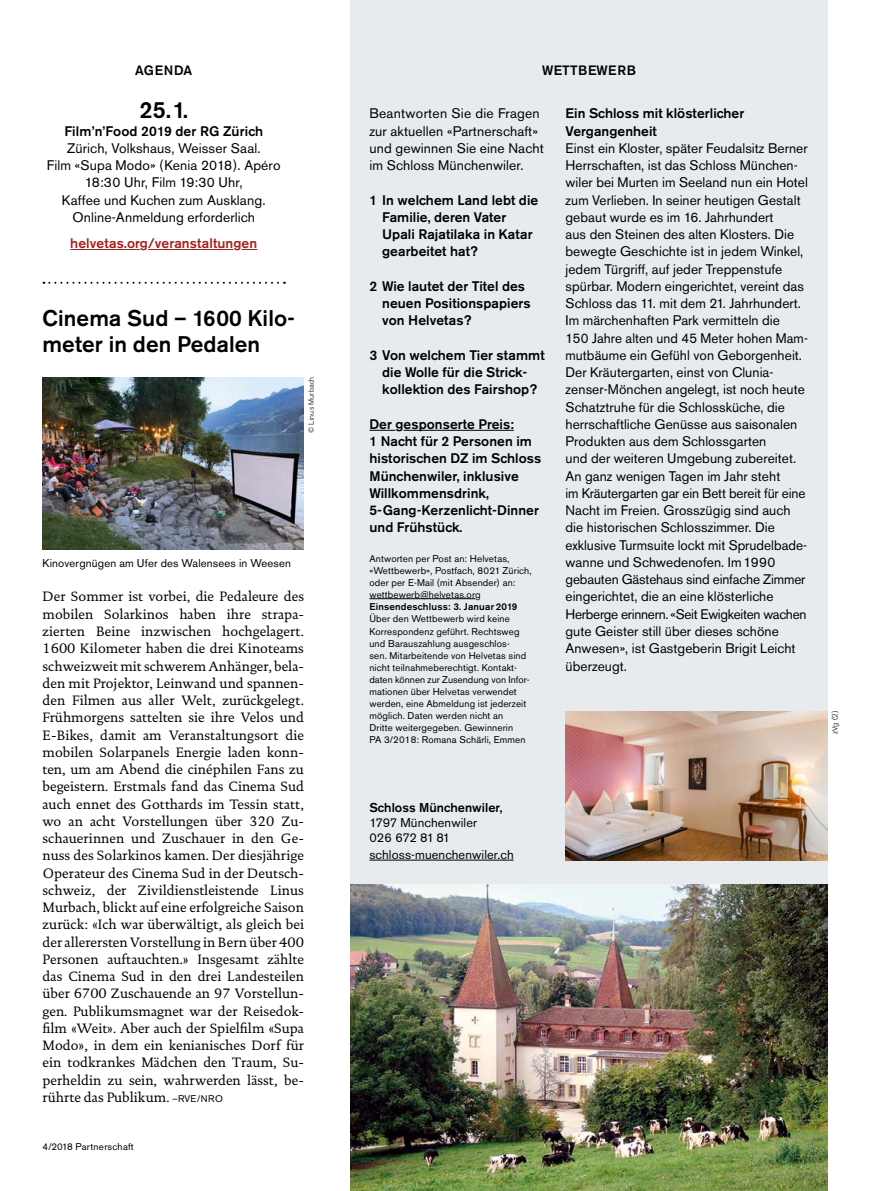
<style>
.page{position:relative;width:893px;height:1191px;background:#fff}
.page>*{position:absolute;margin:0;border:0;box-sizing:border-box;transform-origin:0 0}
.t1{font:500 23.25px "Akzidenz Grotesk BE";color:#000}
.t2{font:500 22.5px/25.8px "Akzidenz Grotesk BE";letter-spacing:.005em;color:#000}
.t3{font:13.8px/17.2px "Akzidenz Grotesk BE";letter-spacing:.005em;color:#000}
.t4{font:13.8px/17.2px "DTL Documenta TOT";color:#000;text-align:justify}
.t5{font:500 13.8px/17.2px "Akzidenz Grotesk BE";letter-spacing:.005em;color:#000}
.t6{font:500 13.8px "Akzidenz Grotesk BE";letter-spacing:.01em;color:#a4201e}
.t7{font:500 13.5px "Akzidenz Grotesk BE";letter-spacing:.03em;color:#000}
.t8{font:12.75px/15px "Akzidenz Grotesk BE";letter-spacing:.01em;color:#000}
.t9{font:500 12.75px "Akzidenz Grotesk BE";letter-spacing:.005em;color:#000}
.t10{font:11.25px "Akzidenz Grotesk BE";letter-spacing:.015em;color:#000}
.t11{font:9.75px/12px "Akzidenz Grotesk BE";letter-spacing:.015em;color:#000}
.t12{font:500 9.75px "Akzidenz Grotesk BE";letter-spacing:.02em;color:#000}
.t13{font:300 7.5px "Akzidenz Grotesk BE";letter-spacing:.02em;color:#000}
.s1{font-family:"Akzidenz Grotesk BE";font-size:9.6px}
</style>
<div class="page">
<div style="left:350px;top:0;width:478px;height:1191px;background:#e8ebed"></div>
<svg style="left:369px;top:430px;width:26px;height:1px"></svg>
<hr style="left:404px;top:430px;width:110px;height:1px;background:#000">
<hr style="left:369px;top:598px;width:106px;height:1px;background:#000">
<hr style="left:369px;top:859px;width:145px;height:1px;background:#000">
<img style="left:350px;top:884px;width:478px;height:307px">
<img style="left:566px;top:711px;width:262px;height:149px">
<svg style="left:43px;top:282px;width:242px;height:2px"></svg>
<img style="left:42px;top:377px;width:262px;height:173px">
<hr style="left:70px;top:249px;width:70px;height:1px;background:#a4201e">
<hr style="left:148px;top:249px;width:85px;height:1px;background:#a4201e">
<svg style="left:242px;top:249px;width:15px;height:1px"></svg>
<p class="t7" style="left:135px;top:62px;width:58px">AGENDA</p>
<h1 class="t1" style="left:140px;top:96px;width:50px">25. 1.</h1>
<p class="t5" style="left:64px;top:122px;width:200px">Film’n’Food 2019 der RG Zürich</p>
<p class="t3" style="left:47px;top:139px;width:235px;text-align:center">Zürich, Volkshaus, Weisser Saal.<br>Film «Supa Modo» (Kenia 2018). Apéro<br>18:30 Uhr, Film 19:30 Uhr,<br>Kaffee und Kuchen zum Ausklang.<br>Online-Anmeldung erforderlich</p>
<p class="t6" style="left:70px;top:235px;width:188px">helvetas.org/veranstaltungen</p>
<h2 class="t2" style="left:43px;top:305px;width:254px">Cinema Sud – 1600 Kilo&shy;meter in den Pedalen</h2>
<p class="t13" style="left:307px;top:433px;width:58px;rotate:-90deg">© Linus Murbach</p>
<p class="t10" style="left:43px;top:556px;width:250px">Kinovergnügen am Ufer des Walensees in Weesen</p>
<p class="t4" style="left:43px;top:588px;width:263px">Der Sommer ist vorbei, die Pedaleure des mobilen Solarkinos haben ihre strapa&shy;zierten Beine inzwischen hochgelagert.<br>1600 Kilometer haben die drei Kinoteams schweizweit mit schwerem Anhänger, bela&shy;den mit Projektor, Leinwand und spannen&shy;den Filmen aus aller Welt, zurückgelegt.<br>Frühmorgens sattelten sie ihre Velos und E-Bikes, damit am Veranstaltungsort die mobilen Solarpanels Energie laden konn&shy;ten, um am Abend die cinéphilen Fans zu begeistern. Erstmals fand das Cinema Sud auch ennet des Gotthards im Tessin statt, wo an acht Vorstellungen über 320 Zu&shy;schauerinnen und Zuschauer in den Ge&shy;nuss des Solarkinos kamen. Der diesjährige Operateur des Cinema Sud in der Deutsch&shy;schweiz, der Zivildienstleistende Linus Murbach, blickt auf eine erfolgreiche Saison zurück: «Ich war überwältigt, als gleich bei der allerersten Vorstellung in Bern über 400<br>Personen auftauchten.» Insgesamt zählte das Cinema Sud in den drei Landesteilen über 6700 Zuschauende an 97 Vorstellun&shy;gen. Publikumsmagnet war der Reisedok&shy;film «Weit». Aber auch der Spielfilm «Supa Modo», in dem ein kenianisches Dorf für ein todkrankes Mädchen den Traum, Su&shy;perheldin zu sein, wahrwerden lässt, be&shy;rührte das Publikum. <span class="s1">–RVE/NRO</span></p>
<p class="t11" style="left:43px;top:1140px;width:93px">4/2018 Partnerschaft</p>
<p class="t7" style="left:542px;top:61px;width:96px">WETTBEWERB</p>
<p class="t3" style="left:369px;top:105px;width:176px">Beantworten Sie die Fragen zur aktuellen «Partnerschaft» und gewinnen Sie eine Nacht im Schloss Münchenwiler.</p>
<p class="t5" style="left:382px;top:191px;width:158px;text-indent:-13px">1 In welchem Land lebt die<br>Familie, deren Vater<br>Upali Rajatilaka in Katar gearbeitet hat?</p>
<p class="t5" style="left:382px;top:277px;width:150px;text-indent:-13px">2 Wie lautet der Titel des neuen Positionspapiers von Helvetas?</p>
<p class="t5" style="left:369px;top:346px;width:177px;text-align:center">3 Von welchem Tier stammt die Wolle für die Strick&shy;kollektion des Fairshop?</p>
<p class="t5" style="left:369px;top:415px;width:173px">Der gesponserte Preis:<br>1 Nacht für 2 Personen im historischen DZ im Schloss<br>Münchenwiler, inklusive<br>Willkommensdrink,<br>5-Gang-Kerzenlicht-Dinner und Frühstück.</p>
<p class="t11" style="left:369px;top:552px;width:164px">Antworten per Post an: Helvetas, «Wettbewerb», Postfach, 8021 Zürich, oder per E-Mail (mit Absender) an: wettbewerb@helvetas.org</p>
<p class="t12" style="left:369px;top:601px;width:149px">Einsendeschluss: 3. Januar 2019</p>
<p class="t11" style="left:369px;top:613px;width:162px">Über den Wettbewerb wird keine Korrespondenz geführt. Rechtsweg und Barauszahlung ausgeschlos&shy;sen. Mitarbeitende von Helvetas sind nicht teilnahmeberechtigt. Kontakt&shy;daten können zur Zusendung von Infor&shy;mationen über Helvetas verwendet werden, eine Abmeldung ist jederzeit möglich. Daten werden nicht an<br>Dritte weitergegeben. Gewinnerin<br>PA 3/2018: Romana Schärli, Emmen</p>
<p class="t5" style="left:566px;top:105px;width:180px">Ein Schloss mit klösterlicher<br>Vergangenheit</p>
<p class="t3" style="left:566px;top:139px;width:244px">Einst ein Kloster, später Feudalsitz Berner Herrschaften, ist das Schloss München&shy;wiler bei Murten im Seeland nun ein Hotel zum Verlieben. In seiner heutigen Gestalt gebaut wurde es im 16. Jahrhundert<br>aus den Steinen des alten Klosters. Die bewegte Geschichte ist in jedem Winkel, jedem Türgriff, auf jeder Treppenstufe spürbar. Modern eingerichtet, vereint das Schloss das 11. mit dem 21. Jahrhundert.<br>Im märchenhaften Park vermitteln die<br>150 Jahre alten und 45 Meter hohen Mam&shy;mutbäume ein Gefühl von Geborgenheit.<br>Der Kräutergarten, einst von Clunia&shy;zenser-Mönchen angelegt, ist noch heute Schatztruhe für die Schlossküche, die herrschaftliche Genüsse aus saisonalen Produkten aus dem Schlossgarten<br>und der weiteren Umgebung zubereitet.<br>An ganz wenigen Tagen im Jahr steht<br>im Kräutergarten gar ein Bett bereit für eine Nacht im Freien. Grosszügig sind auch die historischen Schlosszimmer. Die exklusive Turmsuite lockt mit Sprudelbade&shy;wanne und Schwedenofen. Im 1990 gebauten Gästehaus sind einfache Zimmer eingerichtet, die an eine klösterliche Herberge erinnern. «Seit Ewigkeiten wachen gute Geister still über dieses schöne Anwesen», ist Gastgeberin Brigit Leicht überzeugt.</p>
<p class="t9" style="left:369px;top:799px;width:134px">Schloss Münchenwiler,</p>
<p class="t8" style="left:369px;top:814px;width:109px">1797 Münchenwiler<br>026 672 81 81</p>
<p class="t8" style="left:369px;top:847px;width:146px">schloss-muenchenwiler.ch</p>
<p class="t13" style="left:830px;top:734px;width:24px;rotate:-90deg">zVg (2)</p>
</div>
